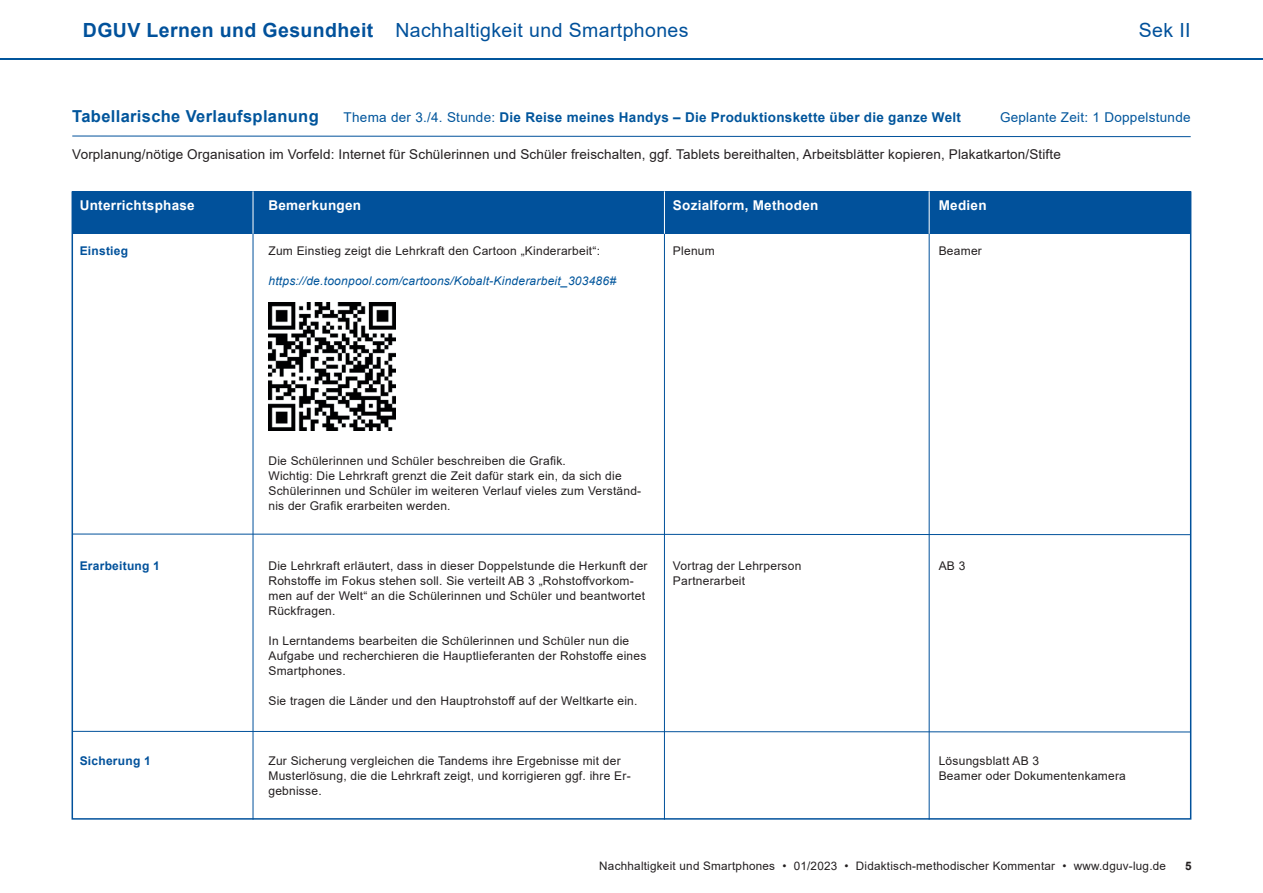
<style>
.page{position:relative;width:1263px;height:893px;background:#fff}
.page>*{position:absolute;margin:0;border:0;box-sizing:border-box;transform-origin:0 0}
.t1{font:19.5px "Arial";letter-spacing:.02em;color:#01519b}
.t2{font:700 16.5px "Arial";letter-spacing:.02em;color:#01559c}
.t3{font:13.5px "Arial";letter-spacing:.01em;color:#231f20}
.t4{font:700 13.5px "Arial";letter-spacing:.02em;color:#01559c}
.t5{font:700 13.5px "Arial";letter-spacing:.02em;color:#fff}
.t6{font:13.5px "Arial";letter-spacing:.02em;color:#01559c}
.t7{font:12px/15px "Arial";letter-spacing:.02em;color:#231f20}
.t8{font:italic 12px "Arial";letter-spacing:.02em;color:#01559c}
.t9{font:700 12px "Arial";letter-spacing:.02em;color:#01519b}
.t10{font:11.7px "Arial";letter-spacing:.02em;color:#231f20}
.t11{font:700 11.7px "Arial";color:#231f20}
.s1{font-weight:700}
.s2{font-weight:400}
</style>
<div class="page">
<hr style="left:0;top:58px;width:1263px;height:2px;background:#01559c">
<div style="left:72px;top:191px;width:1119px;height:43px;background:#01519b"></div>
<hr style="left:253px;top:191px;width:1px;height:43px;background:#fff">
<hr style="left:253px;top:234px;width:1px;height:586px;background:#01519b">
<hr style="left:929px;top:191px;width:1px;height:43px;background:#fff">
<hr style="left:929px;top:234px;width:1px;height:586px;background:#01519b">
<hr style="left:664px;top:191px;width:1px;height:43px;background:#fff">
<hr style="left:664px;top:234px;width:1px;height:586px;background:#01519b">
<svg style="left:72px;top:135px;width:1119px;height:2px"></svg>
<svg style="left:72px;top:731px;width:1119px;height:2px"></svg>
<svg style="left:72px;top:533px;width:1119px;height:2px"></svg>
<img style="left:268px;top:303px;width:128px;height:128px">
<h1 class="t1" style="left:83px;top:16px;width:607px"><span class="s1">DGUV Lernen und Gesundheit</span> Nachhaltigkeit und Smartphones</h1>
<h1 class="t1" style="left:1139px;top:16px;width:53px">Sek II</h1>
<h2 class="t2" style="left:72px;top:105px;width:248px">Tabellarische Verlaufsplanung</h2>
<p class="t4" style="left:344px;top:108px;width:619px"><span class="s2">Thema der 3./4. Stunde:</span> Die Reise meines Handys – Die Produktionskette über die ganze Welt</p>
<p class="t6" style="left:1000px;top:108px;width:192px">Geplante Zeit: 1 Doppelstunde</p>
<p class="t3" style="left:72px;top:145px;width:990px">Vorplanung/nötige Organisation im Vorfeld: Internet für Schülerinnen und Schüler freischalten, ggf. Tablets bereithalten, Arbeitsblätter kopieren, Plakatkarton/Stifte</p>
<p class="t5" style="left:939px;top:195px;width:49px">Medien</p>
<p class="t7" style="left:939px;top:243px;width:45px">Beamer</p>
<p class="t5" style="left:673px;top:195px;width:147px">Sozialform, Methoden</p>
<p class="t7" style="left:673px;top:243px;width:43px">Plenum</p>
<p class="t5" style="left:80px;top:195px;width:117px">Unterrichtsphase</p>
<p class="t9" style="left:80px;top:242px;width:50px">Einstieg</p>
<p class="t5" style="left:268px;top:195px;width:94px">Bemerkungen</p>
<p class="t7" style="left:268px;top:243px;width:333px">Zum Einstieg zeigt die Lehrkraft den Cartoon „Kinderarbeit“:</p>
<p class="t8" style="left:268px;top:273px;width:349px">https://de.toonpool.com/cartoons/Kobalt-Kinderarbeit_303486#</p>
<p class="t9" style="left:80px;top:557px;width:82px">Erarbeitung 1</p>
<p class="t9" style="left:80px;top:752px;width:73px">Sicherung 1</p>
<p class="t7" style="left:268px;top:453px;width:374px">Die Schülerinnen und Schüler beschreiben die Grafik.<br>Wichtig: Die Lehrkraft grenzt die Zeit dafür stark ein, da sich die Schülerinnen und Schüler im weiteren Verlauf vieles zum Verständ&shy;nis der Grafik erarbeiten werden.</p>
<p class="t7" style="left:268px;top:558px;width:381px">Die Lehrkraft erläutert, dass in dieser Doppelstunde die Herkunft der Rohstoffe im Fokus stehen soll. Sie verteilt AB 3 „Rohstoffvorkom&shy;men auf der Welt“ an die Schülerinnen und Schüler und beantwortet Rückfragen.</p>
<p class="t7" style="left:268px;top:633px;width:379px">In Lerntandems bearbeiten die Schülerinnen und Schüler nun die<br>Aufgabe und recherchieren die Hauptlieferanten der Rohstoffe eines<br>Smartphones.</p>
<p class="t7" style="left:268px;top:693px;width:371px">Sie tragen die Länder und den Hauptrohstoff auf der Weltkarte ein.</p>
<p class="t7" style="left:268px;top:753px;width:364px">Zur Sicherung vergleichen die Tandems ihre Ergebnisse mit der<br>Musterlösung, die die Lehrkraft zeigt, und korrigieren ggf. ihre Er&shy;gebnisse.</p>
<p class="t7" style="left:673px;top:558px;width:130px">Vortrag der Lehrperson<br>Partnerarbeit</p>
<p class="t7" style="left:939px;top:558px;width:28px">AB 3</p>
<p class="t7" style="left:939px;top:753px;width:189px">Lösungsblatt AB 3<br>Beamer oder Dokumentenkamera</p>
<p class="t10" style="left:599px;top:857px;width:568px">Nachhaltigkeit und Smartphones • 01/2023 • Didaktisch-methodischer Kommentar • www.dguv-lug.de</p>
<p class="t11" style="left:1185px;top:857px;width:8px">5</p>
</div>
